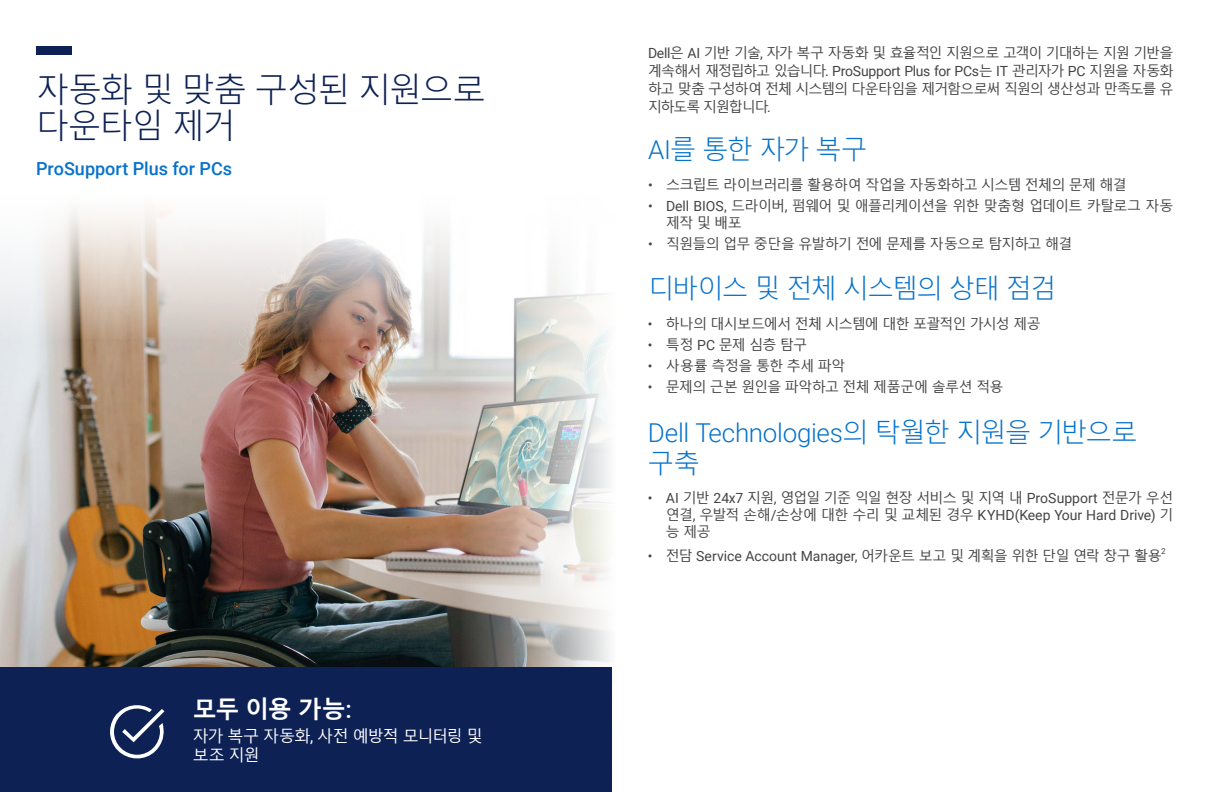
<style>
.page{position:relative;width:1224px;height:792px;background:#fff}
.page>*{position:absolute;margin:0;border:0;box-sizing:border-box;transform-origin:0 0}
.t1{font:300 33px/36px "Malgun Gothic";letter-spacing:-.05em;color:#0d2155}
.t2{font:300 26px/31.2px "Roboto";letter-spacing:-.01em;color:#0672cb}
.t3{font:300 26px "Malgun Gothic";letter-spacing:-.055em;color:#0672cb}
.t4{font:700 24px "Malgun Gothic";color:#fff}
.t5{font:500 18px "Roboto";color:#0672cb}
.t6{font:16px/19.2px "Malgun Gothic";letter-spacing:-.065em;color:#fff}
.t7{font:14px/16.8px "Malgun Gothic";letter-spacing:-.055em;color:#444;text-align:justify}
.t8{font:14px "Roboto";color:#444}
.t9{font:14px "Malgun Gothic";letter-spacing:-.025em;color:#444}
.t10{font:8.2px "Roboto";color:#444}
.s1{font-family:"Roboto";font-weight:500}
.s2{font-family:"Roboto"}
.s3{font-family:"Malgun Gothic"}
</style>
<div class="page">
<img style="left:0;top:339px;width:461px;height:329px">
<img style="left:461px;top:339px;width:151px;height:329px">
<svg style="left:0;top:209px;width:609px;height:130px"></svg>
<div style="left:0;top:668px;width:612px;height:124px;background:#0d2155"></div>
<div style="left:36px;top:46px;width:36px;height:9px;background:#0d2155"></div>
<svg style="left:110px;top:705px;width:54px;height:53px"></svg>
<p class="t1" style="left:36px;top:73px;width:451px">자동화 및 맞춤 구성된 지원으로 다운타임 제거</p>
<p class="t5" style="left:36px;top:156px;width:198px">ProSupport Plus for PCs</p>
<p class="t4" style="left:193px;top:695px;width:161px">모두 이용 가능<span class="s1">:</span></p>
<p class="t6" style="left:193px;top:727px;width:291px">자가 복구 자동화<span class="s2">,</span> 사전 예방적 모니터링 및 보조 지원</p>
<p class="t7" style="left:648px;top:44px;width:527px;line-height:18px"><span class="s2">Dell</span>은 <span class="s2">AI</span> 기반 기술<span class="s2">,</span> 자가 복구 자동화 및 효율적인 지원으로 고객이 기대하는 지원 기반을 계속해서 재정립하고 있습니다<span class="s2">. ProSupport Plus for PCs</span>는 <span class="s2">IT</span> 관리자가 <span class="s2">PC</span> 지원을 자동화 하고 맞춤 구성하여 전체 시스템의 다운타임을 제거함으로써 직원의 생산성과 만족도를 유 지하도록 지원합니다<span class="s2">.</span></p>
<p class="t3" style="left:648px;top:135px;width:221px"><span class="s2">AI</span>를 통한 자가 복구</p>
<p class="t7" style="left:648px;top:176px;width:480px"><span class="s2">•</span> 스크립트 라이브러리를 활용하여 작업을 자동화하고 시스템 전체의 문제 해결</p>
<p class="t7" style="left:666px;top:198px;width:509px;text-indent:-18px"><span class="s2">• Dell BIOS,</span> 드라이버<span class="s2">,</span> 펌웨어 및 애플리케이션을 위한 맞춤형 업데이트 카탈로그 자동 제작 및 배포</p>
<p class="t7" style="left:648px;top:236px;width:426px"><span class="s2">•</span> 직원들의 업무 중단을 유발하기 전에 문제를 자동으로 탐지하고 해결</p>
<p class="t3" style="left:648px;top:274px;width:410px">디바이스 및 전체 시스템의 상태 점검</p>
<p class="t7" style="left:648px;top:315px;width:394px"><span class="s2">•</span> 하나의 대시보드에서 전체 시스템에 대한 포괄적인 가시성 제공</p>
<p class="t7" style="left:648px;top:337px;width:161px"><span class="s2">•</span> 특정 <span class="s2">PC</span> 문제 심층 탐구</p>
<p class="t9" style="left:648px;top:358px;width:199px"><span class="s2">•</span> 사용률 측정을 통한 추세 파악</p>
<p class="t7" style="left:648px;top:379px;width:357px"><span class="s2">•</span> 문제의 근본 원인을 파악하고 전체 제품군에 솔루션 적용</p>
<p class="t2" style="left:648px;top:416px;width:491px">Dell Technologies<span class="s3">의 탁월한 지원을 기반으로 구축</span></p>
<p class="t7" style="left:666px;top:490px;width:509px;text-indent:-18px"><span class="s2">• AI</span> 기반 <span class="s2">24x7</span> 지원<span class="s2">,</span> 영업일 기준 익일 현장 서비스 및 지역 내 <span class="s2">ProSupport</span> 전문가 우선 연결<span class="s2">,</span> 우발적 손해<span class="s2">/</span>손상에 대한 수리 및 교체된 경우 <span class="s2">KYHD(Keep Your Hard Drive)</span> 기 능 제공</p>
<p class="t8" style="left:648px;top:546px;width:515px">• <span class="s3">전담</span> Service Account Manager, <span class="s3">어카운트 보고 및 계획을 위한 단일 연락 창구 활용</span></p>
<p class="t10" style="left:1161px;top:545px;width:6px">2</p>
</div>
